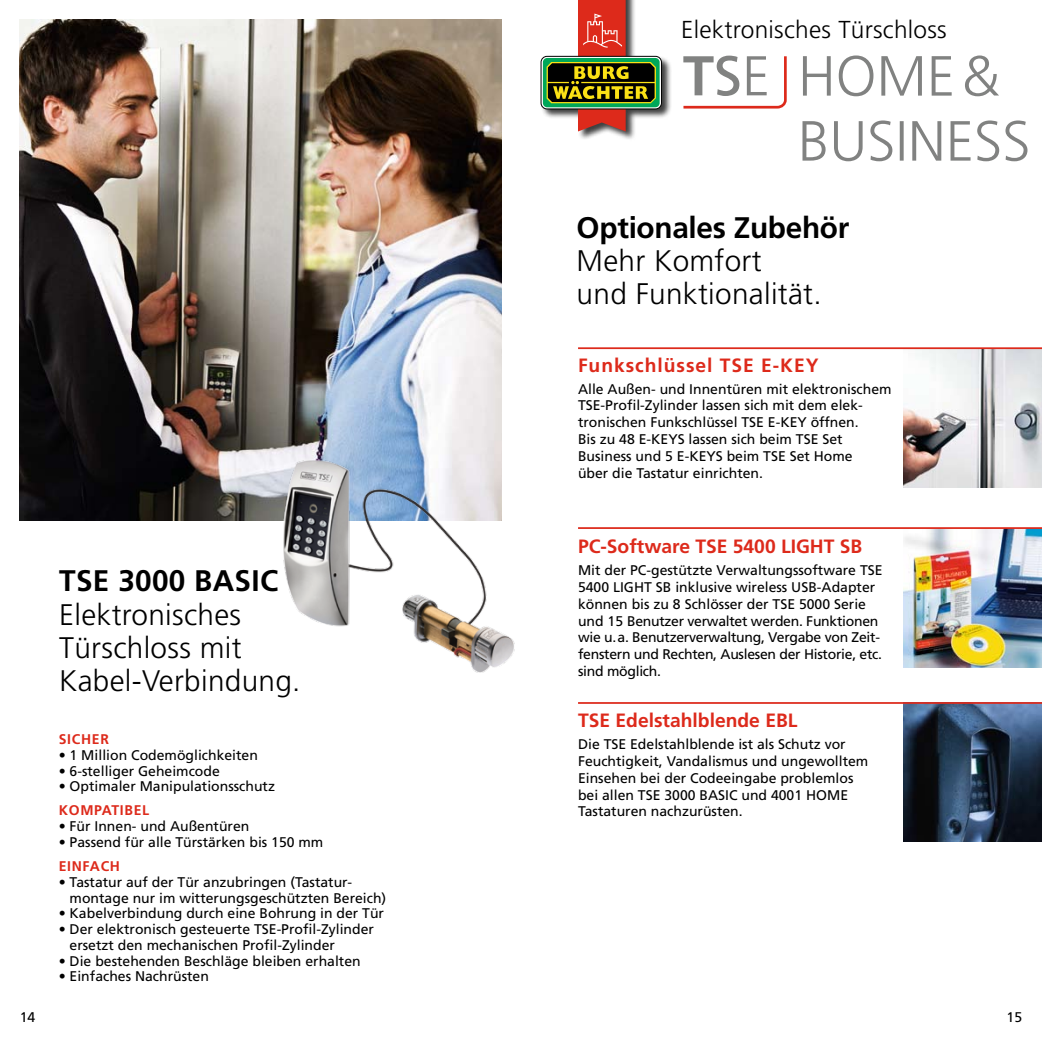
<style>
.page{position:relative;width:1042px;height:1042px;background:#fff}
.page>*{position:absolute;margin:0;border:0;box-sizing:border-box;transform-origin:0 0}
.t1{font:300 29.75px/33.2px "Frutiger";letter-spacing:.01em;color:#000}
.t2{font:700 29.75px "Frutiger";letter-spacing:-.01em;color:#000}
.t3{font:300 24.5px "Frutiger";letter-spacing:.01em;color:#000}
.t4{font:700 19.25px "Frutiger";color:#dd2a1b}
.t5{font:700 19.25px "Frutiger";letter-spacing:.05em;color:#dd2a1b}
.t6{font:14px/16.8px "Frutiger";color:#000}
.t7{font:14px/16.8px "Frutiger";letter-spacing:-.02em;color:#000}
.t8{font:700 14px "Frutiger";letter-spacing:.05em;color:#dd2a1b}
</style>
<div class="page">
<img style="left:20px;top:20px;width:481px;height:501px">
<img style="left:903px;top:349px;width:139px;height:138px">
<hr style="left:578px;top:347px;width:464px;height:2px;background:#dd2a1b">
<img style="left:903px;top:529px;width:139px;height:138px">
<hr style="left:578px;top:527px;width:464px;height:2px;background:#dd2a1b">
<img style="left:903px;top:704px;width:139px;height:137px">
<hr style="left:578px;top:702px;width:464px;height:2px;background:#dd2a1b">
<svg style="left:683px;top:55px;width:104px;height:54px"></svg>
<svg style="left:802px;top:120px;width:225px;height:41px"></svg>
<svg style="left:803px;top:55px;width:196px;height:41px"></svg>
<img style="left:283px;top:461px;width:231px;height:211px">
<div style="left:540px;top:0;width:132px;height:141px;background:#000;opacity:.75"></div>
<div style="left:541px;top:56px;width:121px;height:53px;border:1px solid #000;border-radius:6px"></div>
<div style="left:543px;top:58px;width:116px;height:49px;background:#00a759;border-radius:4px"></div>
<svg style="left:546px;top:0;width:110px;height:131px"></svg>
<h2 class="t3" style="left:681px;top:15px;width:267px">Elektronisches Türschloss</h2>
<h1 class="t2" style="left:577px;top:210px;width:274px">Optionales Zubehör</h1>
<h1 class="t1" style="left:577px;top:244px;width:247px">Mehr Komfort<br>und Funktionalität.</h1>
<h1 class="t2" style="left:59px;top:563px;width:153px">TSE 3000 Basic</h1>
<h1 class="t1" style="left:59px;top:597px;width:243px">Elektronisches<br>Türschloss mit<br>Kabel-Verbindung.</h1>
<p class="t8" style="left:59px;top:731px;width:42px">Sicher</p>
<p class="t6" style="left:59px;top:746px;width:201px">• 1 Million Codemöglichkeiten</p>
<p class="t6" style="left:59px;top:762px;width:163px">• 6-stelliger Geheimcode</p>
<p class="t6" style="left:59px;top:778px;width:218px">• Optimaler Manipulationsschutz</p>
<p class="t8" style="left:59px;top:802px;width:44px">Kompati</p>
<p class="t8" style="left:125px;top:802px;width:26px">bel</p>
<p class="t6" style="left:59px;top:818px;width:192px">• Für Innen- und Außentüren</p>
<p class="t6" style="left:59px;top:833px;width:266px">• Passend für alle Türstärken bis 150 mm</p>
<p class="t8" style="left:59px;top:858px;width:10px">einfac</p>
<p class="t8" style="left:110px;top:858px;width:12px">h</p>
<p class="t6" style="left:70px;top:874px;width:318px;line-height:15.8px;text-indent:-11px">• Tastatur auf der Tür anzubringen (Tastatur&shy;montage nur im witterungsgeschützten Bereich)</p>
<p class="t6" style="left:59px;top:905px;width:327px">• Kabelverbindung durch eine Bohrung in der Tür</p>
<p class="t6" style="left:70px;top:921px;width:306px;line-height:15.8px;text-indent:-11px">• Der elektronisch gesteuerte TSE-Profil-Zylinder ersetzt den mechanischen Profil-Zylinder</p>
<p class="t6" style="left:59px;top:952px;width:303px">• Die bestehenden Beschläge bleiben erhalten</p>
<p class="t6" style="left:59px;top:968px;width:152px">• Einfaches Nachrüsten</p>
<h3 class="t5" style="left:578px;top:354px;width:242px">Funkschlüssel TSE E-KEY</h3>
<p class="t6" style="left:578px;top:380px;width:315px">Alle Außen- und Innentüren mit elektronischem TSE-Profil-Zylinder lassen sich mit dem elek&shy;tronischen Funkschlüssel TSE E-KEY öffnen.<br>Bis zu 48 E-Keys</p>
<p class="t6" style="left:578px;top:431px;width:266px;text-indent:110px">lassen sich beim TSE Set<br>Business und 5 E-Keys</p>
<p class="t6" style="left:578px;top:447px;width:276px;text-indent:149px">beim TSE Set Home über die Tastatur einrichten.</p>
<h3 class="t4" style="left:578px;top:535px;width:283px">PC-Software TSE 5400 LIGHT SB</h3>
<p class="t7" style="left:578px;top:562px;width:306px">Mit der PC-gestützte Verwaltungssoftware TSE 5400 LIGHT SB inklusive wireless USB-Adapter können bis zu 8 Schlösser der TSE 5000 Serie und 15 Benutzer verwaltet werden. Funktionen wie u.a. Benutzerverwaltung, Vergabe von Zeit&shy;fenstern und Rechten, Auslesen der Historie, etc. sind möglich.</p>
<h3 class="t4" style="left:578px;top:709px;width:209px">TSE Edelstahlblende EBL</h3>
<p class="t6" style="left:578px;top:736px;width:292px">Die TSE Edelstahlblende ist als Schutz vor Feuchtigkeit, Vandalismus und ungewolltem Einsehen bei der Codeeingabe problemlos bei allen TSE 3000 BASIC und 4001 HOME Tastaturen nachzurüsten.</p>
<p class="t6" style="left:20px;top:1008px;width:17px">14</p>
<p class="t6" style="left:1006px;top:1008px;width:17px">15</p>
</div>
